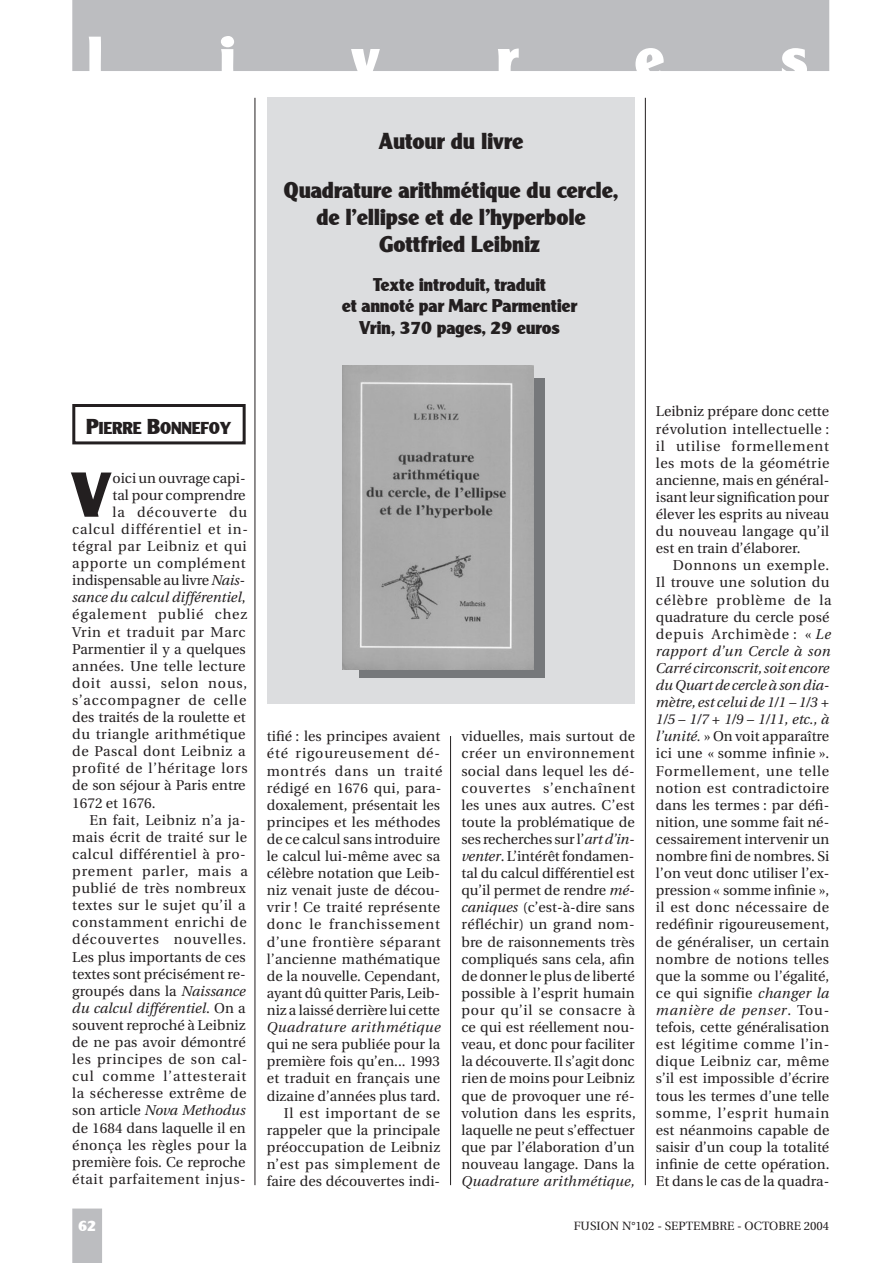
<style>
.page{position:relative;width:893px;height:1263px;background:#fff}
.page>*{position:absolute;margin:0;border:0;box-sizing:border-box;transform-origin:0 0}
.t1{font:62.7px "Clear Black DB Normal";color:#231f20}
.t2{font:60px "Clear Black DB Normal";color:#fff}
.t3{font:22.5px/48.6px "Clear Black DB Normal";color:#231f20;text-align:center}
.t4{font:18px/21.6px "Clear Black DB Normal";color:#231f20;text-align:center}
.t5{font:16.8px "Clear Black DB Normal";color:#231f20}
.t6{font:15px "Clear Black DB Normal";color:#fff}
.t7{font:14.25px/17.1px "Utopia";letter-spacing:.015em;color:#231f20}
.t8{font:14.25px "Utopia";letter-spacing:.06em;color:#231f20}
.t9{font:14.25px "Utopia";letter-spacing:.035em;color:#231f20}
.t10{font:italic 14.25px "Utopia";letter-spacing:.005em;color:#231f20}
.t11{font:14.25px "Utopia";letter-spacing:.04em;color:#231f20}
.t12{font:14.25px "Utopia";letter-spacing:.045em;color:#231f20}
.t13{font:14.25px "Utopia";letter-spacing:.05em;color:#231f20}
.t14{font:14.25px "Utopia";letter-spacing:-.005em;color:#231f20}
.t15{font:italic 14.25px "Utopia";letter-spacing:.035em;color:#231f20}
.t16{font:12px "Utopia";color:#231f20}
.s1{font-size:21px}
.s2{font-style:italic}
.s3{font-style:normal}
</style>
<div class="page">
<hr style="left:255px;top:98px;width:1px;height:1087px;background:#231f20">
<hr style="left:450px;top:98px;width:1px;height:1087px;background:#231f20">
<hr style="left:645px;top:98px;width:1px;height:1087px;background:#231f20">
<div style="left:72px;top:1208px;width:30px;height:55px;background:#bcbdc0"></div>
<div style="left:72px;top:0;width:757px;height:71px;background:#bcbdc0"></div>
<div style="left:423px;top:83px;width:68px;height:653px;background:#fff"></div>
<div style="left:267px;top:98px;width:368px;height:606px;background:#dcdddf"></div>
<div style="left:359px;top:378px;width:186px;height:300px;background:#76787b"></div>
<img style="left:342px;top:366px;width:192px;height:303px">
<div style="left:72px;top:404px;width:174px;height:40px;border:3px solid #231f20"></div>
<h2 class="t2" style="left:87px;top:23px;width:18px">l</h2>
<h2 class="t2" style="left:220px;top:23px;width:18px">i</h2>
<h2 class="t2" style="left:352px;top:23px;width:30px">v</h2>
<h2 class="t2" style="left:497px;top:23px;width:24px">r</h2>
<h2 class="t2" style="left:635px;top:23px;width:31px">e</h2>
<h2 class="t2" style="left:781px;top:23px;width:29px">s</h2>
<h3 class="t3" style="left:284px;top:117px;width:335px">Autour du livre<br>Quadrature arithmétique du cercle,</h3>
<h3 class="t3" style="left:379px;top:204px;width:208px;line-height:27px;text-align:left;text-indent:-63px">de l’ellipse et de l’hyperbole<br>Gottfried Leibniz</h3>
<p class="t4" style="left:342px;top:274px;width:237px">Texte introduit, traduit<br>et annoté par Marc Parmentier<br>Vrin, 370 pages, 29 euros</p>
<p class="t5" style="left:86px;top:418px;width:147px"><span class="s1">P</span>IERRE <span class="s1">B</span>ONNEFOY</p>
<h1 class="t1" style="left:72px;top:459px;width:42px">V</h1>
<p class="t7" style="left:113px;top:469px;width:135px">oici un ouvrage capi-</p>
<p class="t7" style="left:113px;top:487px;width:135px">tal pour comprendre</p>
<p class="t8" style="left:113px;top:504px;width:136px">la découverte du</p>
<p class="t8" style="left:72px;top:521px;width:177px">calcul différentiel et in-</p>
<p class="t12" style="left:72px;top:538px;width:176px">tégral par Leibniz et qui</p>
<p class="t12" style="left:72px;top:555px;width:175px">apporte un complément</p>
<p class="t14" style="left:72px;top:573px;width:174px">indispensable au livre <span class="s2">Nais-</span></p>
<p class="t10" style="left:72px;top:590px;width:175px">sance du calcul différentiel<span class="s3">,</span></p>
<p class="t8" style="left:72px;top:607px;width:176px">également publié chez</p>
<p class="t13" style="left:72px;top:624px;width:175px">Vrin et traduit par Marc</p>
<p class="t7" style="left:72px;top:640px;width:175px">Parmentier il y a quelques</p>
<p class="t7" style="left:72px;top:658px;width:175px">années. Une telle lecture</p>
<p class="t8" style="left:72px;top:675px;width:176px">doit aussi, selon nous,</p>
<p class="t8" style="left:72px;top:692px;width:176px">s’accompagner de celle</p>
<p class="t7" style="left:72px;top:709px;width:175px">des traités de la roulette et</p>
<p class="t9" style="left:72px;top:726px;width:175px">du triangle arithmétique</p>
<p class="t9" style="left:72px;top:744px;width:175px">de Pascal dont Leibniz a</p>
<p class="t13" style="left:72px;top:761px;width:177px">profité de l’héritage lors</p>
<p class="t7" style="left:72px;top:777px;width:175px">de son séjour à Paris entre</p>
<p class="t7" style="left:72px;top:794px;width:85px">1672 et 1676.</p>
<p class="t9" style="left:89px;top:812px;width:158px">En fait, Leibniz n’a ja-</p>
<p class="t7" style="left:72px;top:829px;width:176px">mais écrit de traité sur le</p>
<p class="t11" style="left:72px;top:846px;width:175px">calcul différentiel à pro-</p>
<p class="t8" style="left:72px;top:863px;width:177px">prement parler, mais a</p>
<p class="t9" style="left:72px;top:880px;width:175px">publié de très nombreux</p>
<p class="t9" style="left:72px;top:897px;width:175px">textes sur le sujet qu’il a</p>
<p class="t12" style="left:72px;top:915px;width:176px">constamment enrichi de</p>
<p class="t8" style="left:72px;top:932px;width:176px">découvertes nouvelles.</p>
<p class="t7" style="left:72px;top:948px;width:175px">Les plus importants de ces</p>
<p class="t7" style="left:72px;top:965px;width:175px">textes sont précisément re-</p>
<p class="t7" style="left:72px;top:982px;width:175px">groupés dans la <span class="s2">Naissance</span></p>
<p class="t10" style="left:72px;top:1000px;width:175px">du calcul différentiel<span class="s3">. On a</span></p>
<p class="t7" style="left:72px;top:1017px;width:175px">souvent reproché à Leibniz</p>
<p class="t7" style="left:72px;top:1034px;width:175px">de ne pas avoir démontré</p>
<p class="t11" style="left:72px;top:1051px;width:176px">les principes de son cal-</p>
<p class="t8" style="left:72px;top:1068px;width:176px">cul comme l’attesterait</p>
<p class="t9" style="left:72px;top:1086px;width:176px">la sécheresse extrême de</p>
<p class="t10" style="left:72px;top:1103px;width:175px"><span class="s3">son article</span> Nova Methodus</p>
<p class="t7" style="left:72px;top:1119px;width:175px">de 1684 dans laquelle il en</p>
<p class="t7" style="left:72px;top:1136px;width:176px">énonça les règles pour la</p>
<p class="t7" style="left:72px;top:1153px;width:175px">première fois. Ce reproche</p>
<p class="t11" style="left:72px;top:1171px;width:175px">était parfaitement injus-</p>
<p class="t7" style="left:267px;top:728px;width:177px">tifié : les principes avaient été rigoureusement dé&shy;montrés dans un traité rédigé en 1676 qui, para&shy;doxalement, présentait les principes et les méthodes de ce calcul sans introduire le calcul lui-même avec sa célèbre notation que Leib&shy;niz venait juste de décou&shy;vrir ! Ce traité représente donc le franchissement d’une frontière séparant l’ancienne mathématique de la nouvelle. Cependant, ayant dû quitter Paris, Leib&shy;niz a laissé derrière lui cette</p>
<p class="t15" style="left:267px;top:1019px;width:175px">Quadrature arithmétique</p>
<p class="t7" style="left:267px;top:1036px;width:175px;text-align:right">qui ne sera publiée pour la première fois qu’en... 1993 et traduit en français une dizaine d’années plus tard.<br>Il est important de se rappeler que la principale préoccupation de Leibniz n’est pas simplement de faire des découvertes indi-</p>
<p class="t7" style="left:461px;top:728px;width:176px;text-align:justify">viduelles, mais surtout de créer un environnement social dans lequel les dé&shy;couvertes s’enchaînent les unes aux autres. C’est toute la problématique de ses recherches sur l’<span class="s2">art d’in&shy;venter</span>. L’intérêt fondamen&shy;tal du calcul différentiel est qu’il permet de rendre <span class="s2">mé&shy;caniques</span> (c’est-à-dire sans réfléchir) un grand nom&shy;bre de raisonnements très compliqués sans cela, afin de donner le plus de liberté possible à l’esprit humain pour qu’il se consacre à ce qui est réellement nou&shy;veau, et donc pour faciliter la découverte. Il s’agit donc rien de moins pour Leibniz que de provoquer une ré&shy;volution dans les esprits, laquelle ne peut s’effectuer que par l’élaboration d’un nouveau langage. Dans la</p>
<p class="t10" style="left:461px;top:1173px;width:175px">Quadrature arithmétique,</p>
<p class="t7" style="left:656px;top:403px;width:175px;text-align:justify">Leibniz prépare donc cette révolution intellectuelle : il utilise formellement les mots de la géométrie ancienne, mais en général&shy;isant leur signification pour élever les esprits au niveau du nouveau langage qu’il est en train d’élaborer.</p>
<p class="t7" style="left:656px;top:557px;width:177px;text-indent:17px">Donnons un exemple.<br>Il trouve une solution du célèbre problème de la quadrature du cercle posé depuis Archimède : « <span class="s2">Le rapport d’un Cercle à son<br>Carré circonscrit, soit encore du Quart de cercle à son dia&shy;mètre, est celui de 1/1 – 1/3 +<br>1/5 – 1/7 + 1/9 – 1/11, etc., à l’unité.</span> » On voit apparaître ici une « somme infinie ».<br>Formellement, une telle notion est contradictoire dans les termes : par défi&shy;nition, une somme fait né&shy;cessairement intervenir un nombre fini de nombres. Si l’on veut donc utiliser l’ex&shy;pression « somme infinie », il est donc nécessaire de redéfinir rigoureusement, de généraliser, un certain nombre de notions telles que la somme ou l’égalité, ce qui signifie <span class="s2">changer la manière de penser</span>. Tou&shy;tefois, cette généralisation est légitime comme l’in&shy;dique Leibniz car, même s’il est impossible d’écrire tous les termes d’une telle somme, l’esprit humain est néanmoins capable de saisir d’un coup la totalité infinie de cette opération.<br>Et dans le cas de la quadra-</p>
<p class="t6" style="left:78px;top:1217px;width:19px">62</p>
<p class="t16" style="left:574px;top:1219px;width:257px">FUSION N°102 - SEPTEMBRE - OCTOBRE 2004</p>
</div>
